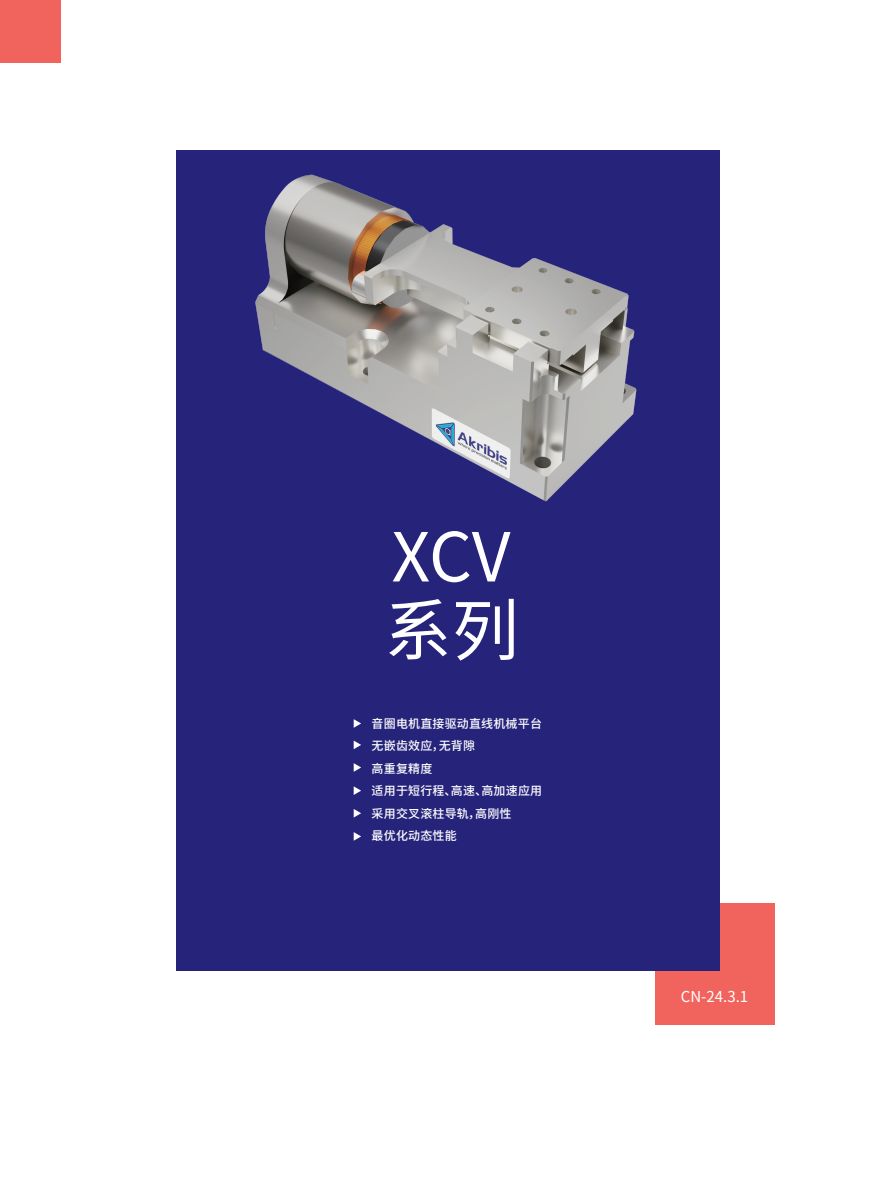
<style>
.page{position:relative;width:893px;height:1187px;background:#fff}
.page>*{position:absolute;margin:0;border:0;box-sizing:border-box;transform-origin:0 0}
.t1{font:67.5px "Source Han Sans CN";color:#fff}
.t2{font:15px "Source Han Sans CN";color:#fff}
.t3{font:500 12px/22.5px "Source Han Sans CN";letter-spacing:.015em;color:#fff}
</style>
<div class="page">
<div style="left:655px;top:903px;width:119px;height:121px;background:#f1645d"></div>
<div style="left:177px;top:151px;width:543px;height:819px;background:#26237b"></div>
<div style="left:0;top:0;width:61px;height:63px;background:#f1645d"></div>
<svg style="left:354px;top:719px;width:7px;height:8px"></svg>
<svg style="left:354px;top:740px;width:7px;height:9px"></svg>
<svg style="left:354px;top:763px;width:7px;height:8px"></svg>
<svg style="left:354px;top:786px;width:7px;height:9px"></svg>
<svg style="left:354px;top:809px;width:7px;height:8px"></svg>
<svg style="left:354px;top:832px;width:7px;height:8px"></svg>
<img style="left:255px;top:174px;width:382px;height:328px">
<h1 class="t1" style="left:392px;top:518px;width:121px">XCV</h1>
<h1 class="t1" style="left:384px;top:592px;width:136px">系列</h1>
<p class="t3" style="left:372px;top:712px;width:172px">音圈电机直接驱动直线机械平台无嵌齿效应，无背隙<br>高重复精度<br>适用于短行程、高速、高加速应用采用交叉滚柱导轨，高刚性<br>最优化动态性能</p>
<p class="t2" style="left:681px;top:988px;width:69px">CN-24.3.1</p>
</div>
